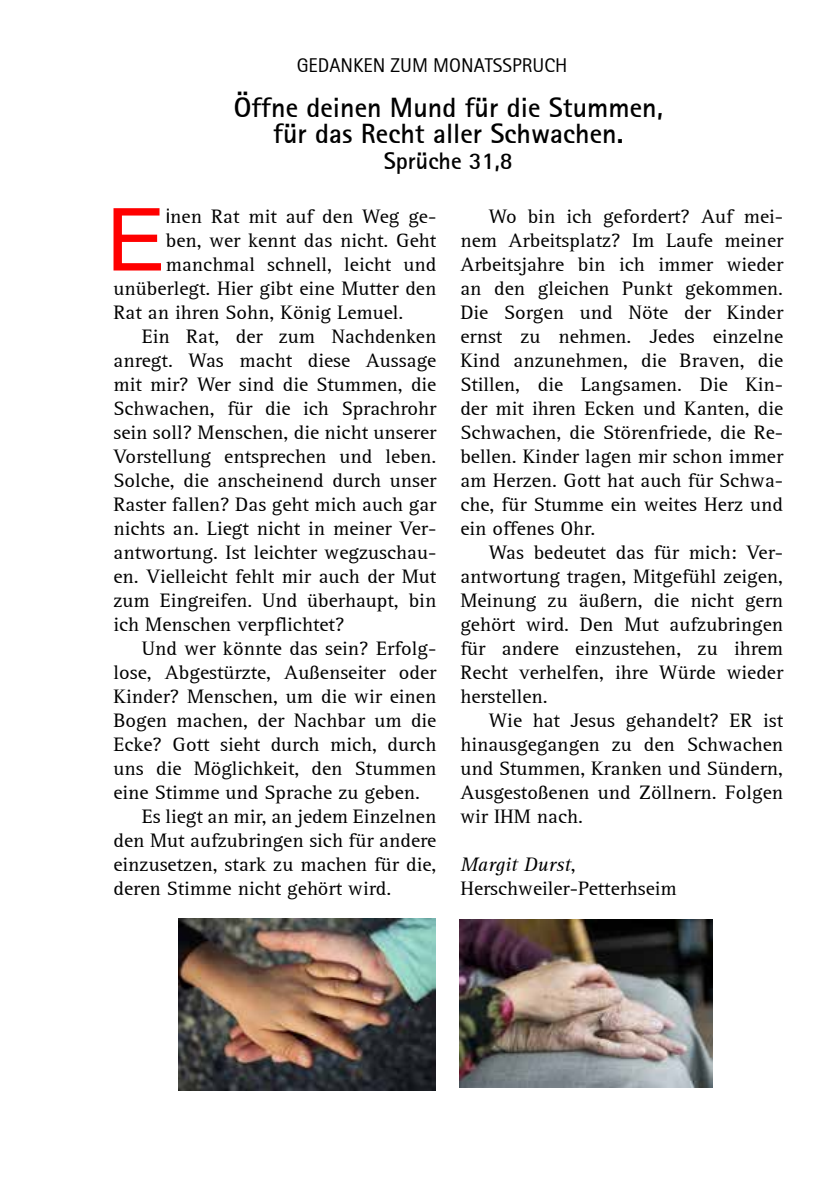
<style>
.page{position:relative;width:840px;height:1191px;background:#fff}
.page>*{position:absolute;margin:0;border:0;box-sizing:border-box;transform-origin:0 0}
.t1{font:87px "Arial";color:#f00}
.t2{font:700 28px/26px "Rotis Sans Serif";color:#000;text-align:center}
.t3{font:700 24px "Rotis Sans Serif";color:#000}
.t4{font:20px/24px "Rotis Serif";color:#000;text-align:justify}
.t5{font:20px "Rotis Sans Serif";color:#000}
.s1{font-family:"Arial"}
.s2{font-style:italic}
</style>
<div class="page">
<img style="left:178px;top:918px;width:257px;height:172px">
<img style="left:459px;top:919px;width:252px;height:168px">
<p class="t5" style="left:296px;top:53px;width:272px">GEDANKEN ZUM MONATSSPRUCH</p>
<h2 class="t2" style="left:233px;top:94px;width:430px">Öffne deinen Mund für die Stummen, für das Recht aller Schwachen.</h2>
<p class="t3" style="left:383px;top:146px;width:130px">Sprüche 31,8</p>
<h1 class="t1" style="left:106px;top:180px;width:61px">E</h1>
<p class="t4" style="left:166px;top:204px;width:272px"><span class="s1">i</span>nen Rat mit auf den Weg ge-</p>
<p class="t4" style="left:166px;top:228px;width:272px">ben, wer kennt das nicht. Geht</p>
<p class="t4" style="left:166px;top:252px;width:272px">manchmal schnell, leicht und</p>
<p class="t4" style="left:113px;top:276px;width:324px">unüberlegt. Hier gibt eine Mutter den</p>
<p class="t4" style="left:113px;top:300px;width:291px">Rat an ihren Sohn, König Lemuel.</p>
<p class="t4" style="left:142px;top:324px;width:296px">Ein Rat, der zum Nachdenken</p>
<p class="t4" style="left:113px;top:348px;width:324px">anregt. Was macht diese Aussage</p>
<p class="t4" style="left:113px;top:372px;width:324px">mit mir? Wer sind die Stummen, die</p>
<p class="t4" style="left:113px;top:396px;width:324px">Schwachen, für die ich Sprachrohr</p>
<p class="t4" style="left:113px;top:420px;width:324px">sein soll? Menschen, die nicht unserer</p>
<p class="t4" style="left:113px;top:444px;width:324px">Vorstellung entsprechen und leben.</p>
<p class="t4" style="left:113px;top:468px;width:324px">Solche, die anscheinend durch unser</p>
<p class="t4" style="left:113px;top:492px;width:324px">Raster fallen? Das geht mich auch gar</p>
<p class="t4" style="left:113px;top:516px;width:324px">nichts an. Liegt nicht in meiner Ver-</p>
<p class="t4" style="left:113px;top:540px;width:324px">antwortung. Ist leichter wegzuschau-</p>
<p class="t4" style="left:113px;top:564px;width:324px">en. Vielleicht fehlt mir auch der Mut</p>
<p class="t4" style="left:113px;top:588px;width:324px">zum Eingreifen. Und überhaupt, bin</p>
<p class="t4" style="left:113px;top:612px;width:232px">ich Menschen verpflichtet?</p>
<p class="t4" style="left:142px;top:636px;width:296px">Und wer könnte das sein? Erfolg-</p>
<p class="t4" style="left:113px;top:660px;width:324px">lose, Abgestürzte, Außenseiter oder</p>
<p class="t4" style="left:113px;top:684px;width:324px">Kinder? Menschen, um die wir einen</p>
<p class="t4" style="left:113px;top:708px;width:324px">Bogen machen, der Nachbar um die</p>
<p class="t4" style="left:113px;top:732px;width:324px">Ecke? Gott sieht durch mich, durch</p>
<p class="t4" style="left:113px;top:756px;width:324px">uns die Möglichkeit, den Stummen</p>
<p class="t4" style="left:113px;top:780px;width:308px">eine Stimme und Sprache zu geben.</p>
<p class="t4" style="left:142px;top:804px;width:296px">Es liegt an mir, an jedem Einzelnen</p>
<p class="t4" style="left:113px;top:828px;width:324px">den Mut aufzubringen sich für andere</p>
<p class="t4" style="left:113px;top:852px;width:324px">einzusetzen, stark zu machen für die,</p>
<p class="t4" style="left:113px;top:876px;width:279px">deren Stimme nicht gehört wird.</p>
<p class="t4" style="left:460px;top:204px;width:324px;text-indent:28px">Wo bin ich gefordert? Auf mei&shy;nem Arbeitsplatz? Im Laufe meiner Arbeitsjahre bin ich immer wieder an den gleichen Punkt gekommen.<br>Die Sorgen und Nöte der Kinder ernst zu nehmen. Jedes einzelne Kind anzunehmen, die Braven, die Stillen, die Langsamen. Die Kin&shy;der mit ihren Ecken und Kanten, die Schwachen, die Störenfriede, die Re&shy;bellen. Kinder lagen mir schon immer am Herzen. Gott hat auch für Schwa&shy;che, für Stumme ein weites Herz und ein offenes Ohr.</p>
<p class="t4" style="left:460px;top:540px;width:324px;text-indent:28px">Was bedeutet das für mich: Ver&shy;antwortung tragen, Mitgefühl zeigen, Meinung zu äußern, die nicht gern gehört wird. Den Mut aufzubringen für andere einzustehen, zu ihrem Recht verhelfen, ihre Würde wieder herstellen.</p>
<p class="t4" style="left:460px;top:708px;width:324px;text-indent:28px">Wie hat Jesus gehandelt? ER ist hinausgegangen zu den Schwachen und Stummen, Kranken und Sündern, Ausgestoßenen und Zöllnern. Folgen wir IHM nach.</p>
<p class="t4" style="left:460px;top:852px;width:218px"><span class="s2">Margit Durst</span>,<br>Herschweiler-Petterhseim</p>
</div>
